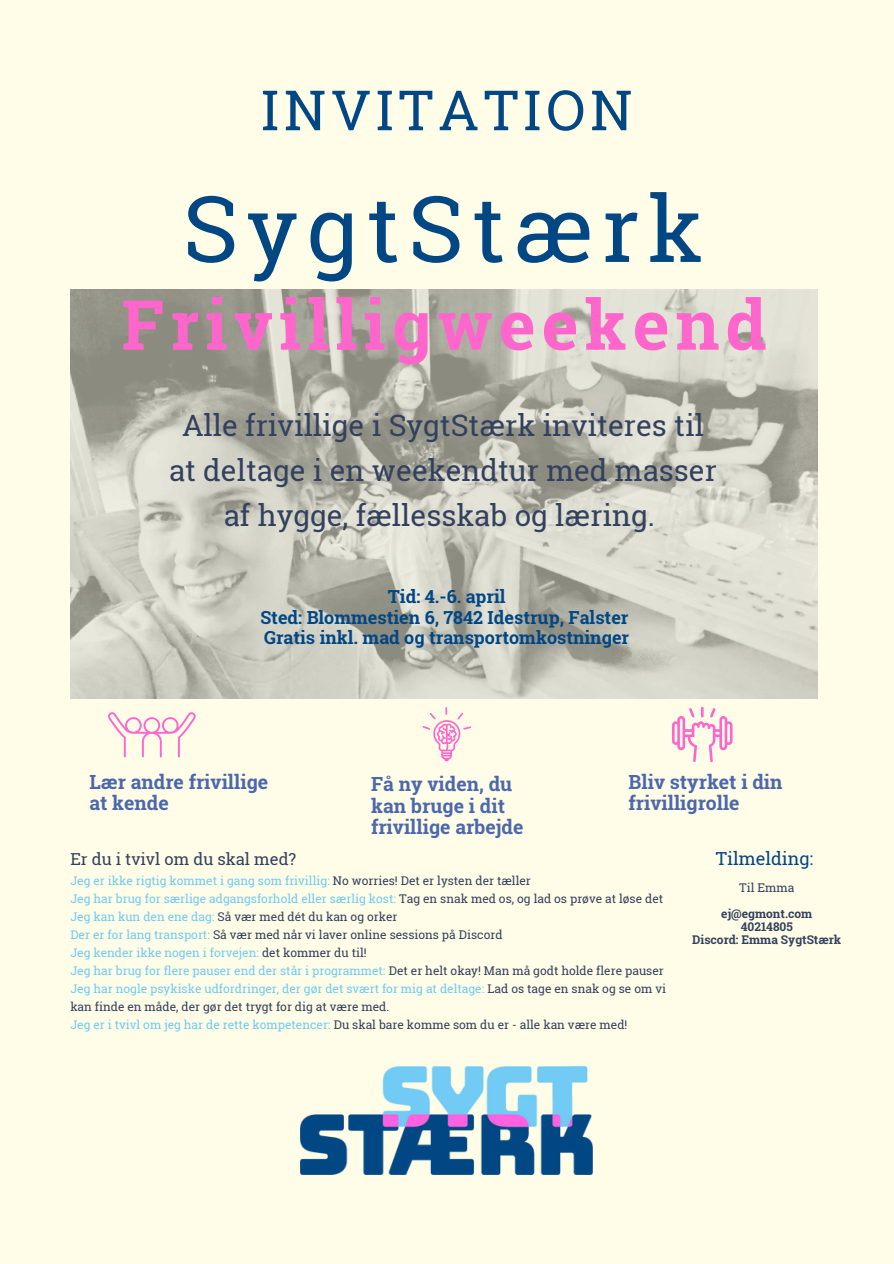
<style>
.page{position:relative;width:894px;height:1264px;background:#fff}
.page>*{position:absolute;margin:0;border:0;box-sizing:border-box;transform-origin:0 0}
.t1{font:91.65px "Roboto Slab";letter-spacing:.09em;color:#014784}
.t2{font:700 69.15px "Roboto Slab";letter-spacing:.09em;color:#f6c}
.t3{font:55.5px "Roboto Slab";letter-spacing:.09em;color:#014784}
.t4{font:29.4px/45px "Roboto Slab";color:#33415e;text-align:center}
.t5{font:700 19.5px/21.3px "Roboto Slab";color:#4c68ac}
.t6{font:700 18px/20.2px "Roboto Slab";color:#014784;text-align:center}
.t7{font:18px "Roboto Slab";color:#014784}
.t8{font:16.5px "Roboto Slab";color:#33415e}
.t9{font:12px "Roboto Slab";color:#70caf3}
.t10{font:12px/18px "Roboto Slab";color:#33415e}
.t11{font:700 12px/13px "Roboto Slab";color:#33415e;text-align:center}
.s1{color:#33415e}
.s2{color:#70caf3}
</style>
<div class="page">
<div style="left:0;top:0;width:893px;height:1263px;background:#fffde7"></div>
<img style="left:301px;top:1066px;width:291px;height:108px">
<svg style="left:108px;top:712px;width:88px;height:45px"></svg>
<svg style="left:422px;top:707px;width:48px;height:54px"></svg>
<svg style="left:672px;top:706px;width:60px;height:56px"></svg>
<img style="left:70px;top:289px;width:747px;height:409px">
<h2 class="t3" style="left:261px;top:72px;width:372px">INVITATION</h2>
<p class="t1" style="left:183px;top:166px;width:522px">SygtStærk</p>
<p class="t2" style="left:121px;top:277px;width:646px">Frivilligweekend</p>
<p class="t4" style="left:169px;top:402px;width:549px">Alle frivillige i SygtStærk inviteres til at deltage i en weekendtur med masser af hygge, fællesskab og læring.</p>
<p class="t6" style="left:260px;top:586px;width:370px">Tid: 4.-6. april<br>Sted: Blommestien 6, 7842 Idestrup, Falster<br>Gratis inkl. mad og transportomkostninger</p>
<p class="t5" style="left:89px;top:770px;width:180px">Lær andre frivillige at kende</p>
<p class="t5" style="left:371px;top:773px;width:154px">Få ny viden, du kan bruge i dit frivillige arbejde</p>
<p class="t5" style="left:628px;top:770px;width:155px">Bliv styrket i din frivilligrolle</p>
<h1 class="t8" style="left:70px;top:847px;width:227px">Er du i tvivl om du skal med?</h1>
<p class="t9" style="left:70px;top:872px;width:462px">Jeg er ikke rigtig kommet i gang som frivillig: <span class="s1">No worries! Det er lysten der tæller</span></p>
<p class="t9" style="left:70px;top:890px;width:594px">Jeg har brug for særlige adgangsforhold eller særlig kost: <span class="s1">Tag en snak med os, og lad os prøve at løse det</span></p>
<h4 class="t10" style="left:70px;top:906px;width:328px"><span class="s2">Jeg kan kun den ene dag:</span> Så vær med dét du kan og orker</h4>
<p class="t10" style="left:70px;top:924px;width:433px"><span class="s2">Der er for lang transport:</span> Så vær med når vi laver online sessions på Discord</p>
<p class="t9" style="left:70px;top:944px;width:298px">Jeg kender ikke nogen i forvejen: <span class="s1">det kommer du til!</span></p>
<p class="t9" style="left:70px;top:962px;width:595px">Jeg har brug for flere pauser end der står i programmet: <span class="s1">Det er helt okay! Man må godt holde flere pauser</span></p>
<p class="t10" style="left:70px;top:978px;width:597px"><span class="s2">Jeg har nogle psykiske udfordringer, der gør det svært for mig at deltage:</span> Lad os tage en snak og se om vi kan finde en måde, der gør det trygt for dig at være med.</p>
<p class="t9" style="left:70px;top:1016px;width:558px">Jeg er i tvivl om jeg har de rette kompetencer: <span class="s1">Du skal bare komme som du er - alle kan være med!</span></p>
<p class="t7" style="left:715px;top:846px;width:99px">Tilmelding:</p>
<p class="t10" style="left:739px;top:878px;width:57px">Til Emma</p>
<p class="t11" style="left:692px;top:906px;width:150px">ej@egmont.com<br>40214805<br>Discord: Emma SygtStærk</p>
</div>
